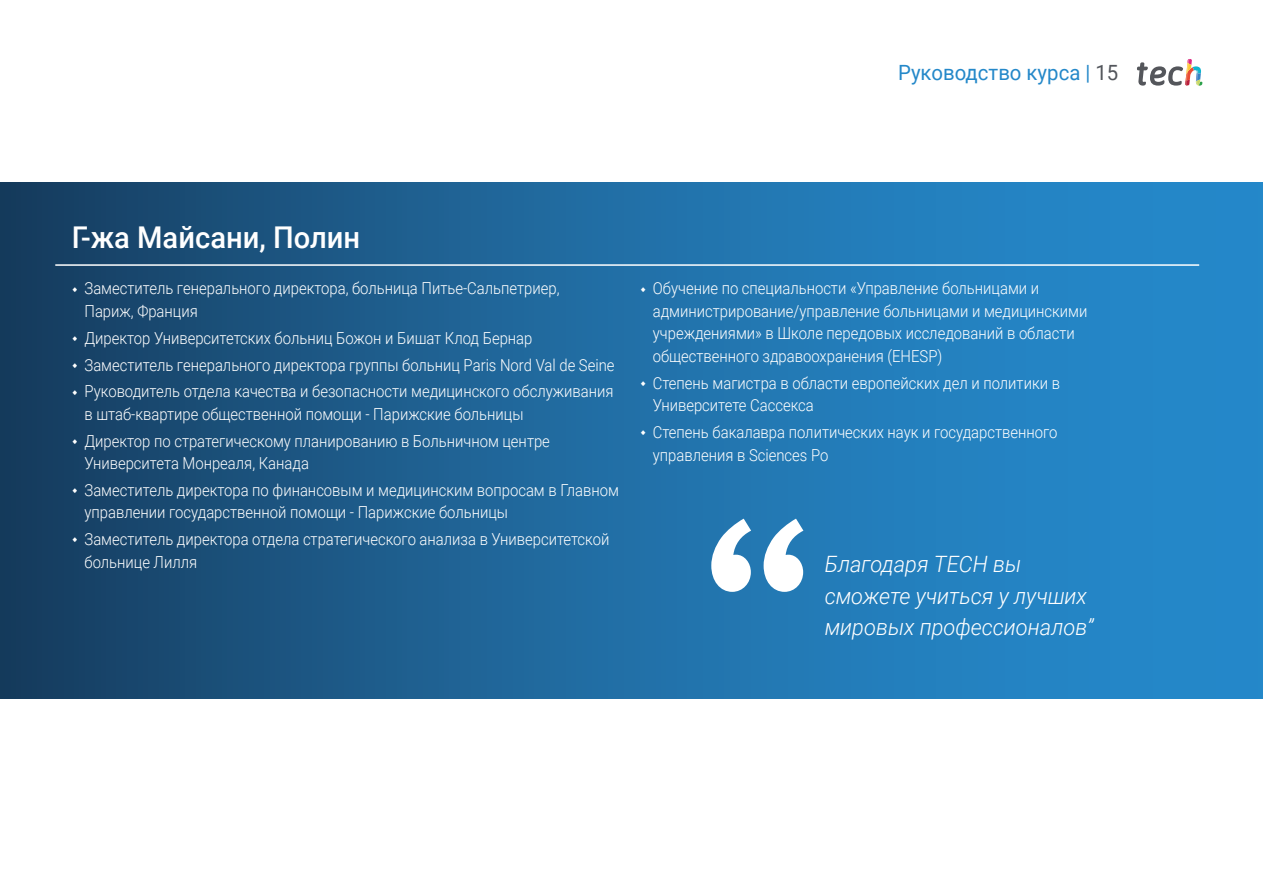
<style>
.page{position:relative;width:1263px;height:893px;background:#fff}
.page>*{position:absolute;margin:0;border:0;box-sizing:border-box;transform-origin:0 0}
.Nombre_DII{font:500 30px "Roboto";color:#fff}
.Destacados{font:italic 300 22.5px/31.5px "Roboto";color:#fff}
.Sección___Pag{font:21px "Roboto";color:#2488c9}
.t1{font:300 16.5px/22.5px "Roboto";color:#fff;scale:.9 1}
.s1{color:#52555b}
</style>
<div class="page">
<div style="left:0;top:182px;width:1263px;height:516px;background:linear-gradient(to right,#184267,#2793d9)"></div>
<hr style="left:55px;top:264px;width:1144px;height:2px;background:#fff">
<svg style="left:1137px;top:59px;width:65px;height:27px"></svg>
<svg style="left:711px;top:519px;width:92px;height:73px"></svg>
<svg style="left:73px;top:287px;width:4px;height:5px"></svg>
<svg style="left:73px;top:336px;width:4px;height:5px"></svg>
<svg style="left:73px;top:363px;width:4px;height:5px"></svg>
<svg style="left:73px;top:390px;width:4px;height:5px"></svg>
<svg style="left:73px;top:439px;width:4px;height:5px"></svg>
<svg style="left:73px;top:488px;width:4px;height:5px"></svg>
<svg style="left:73px;top:537px;width:4px;height:5px"></svg>
<svg style="left:641px;top:287px;width:4px;height:5px"></svg>
<svg style="left:641px;top:381px;width:4px;height:5px"></svg>
<svg style="left:641px;top:430px;width:4px;height:5px"></svg>
<p class="Sección___Pag" style="left:898px;top:57px;width:222px">Руководство курса | <span class="s1">15</span></p>
<p class="Nombre_DII" style="left:72px;top:216px;width:290px">Г-жа Майсани, Полин</p>
<p class="t1" style="left:85px;top:277px;width:529px">Заместитель генерального директора, больница Питье-Сальпетриер,<br>Париж, Франция</p>
<p class="t1" style="left:85px;top:326px;width:499px">Директор Университетских больниц Божон и Бишат Клод Бернар</p>
<p class="t1" style="left:85px;top:353px;width:590px">Заместитель генерального директора группы больниц Paris Nord Val de Seine</p>
<p class="t1" style="left:85px;top:379px;width:589px">Руководитель отдела качества и безопасности медицинского обслуживания в штаб-квартире общественной помощи - Парижские больницы</p>
<p class="t1" style="left:85px;top:429px;width:519px">Директор по стратегическому планированию в Больничном центре<br>Университета Монреаля, Канада</p>
<p class="t1" style="left:85px;top:478px;width:595px">Заместитель директора по финансовым и медицинским вопросам в Главном управлении государственной помощи - Парижские больницы</p>
<p class="t1" style="left:85px;top:527px;width:585px">Заместитель директора отдела стратегического анализа в Университетской больнице Лилля</p>
<p class="t1" style="left:653px;top:277px;width:484px">Обучение по специальности «Управление больницами и администрирование/управление больницами и медицинскими учреждениями» в Школе передовых исследований в области общественного здравоохранения (EHESP)</p>
<p class="t1" style="left:653px;top:371px;width:454px">Степень магистра в области европейских дел и политики в<br>Университете Сассекса</p>
<p class="t1" style="left:653px;top:420px;width:451px">Степень бакалавра политических наук и государственного управления в Sciences Po</p>
<p class="Destacados" style="left:825px;top:548px;width:270px">Благодаря TECH вы сможете учиться у лучших мировых профессионалов”</p>
</div>
